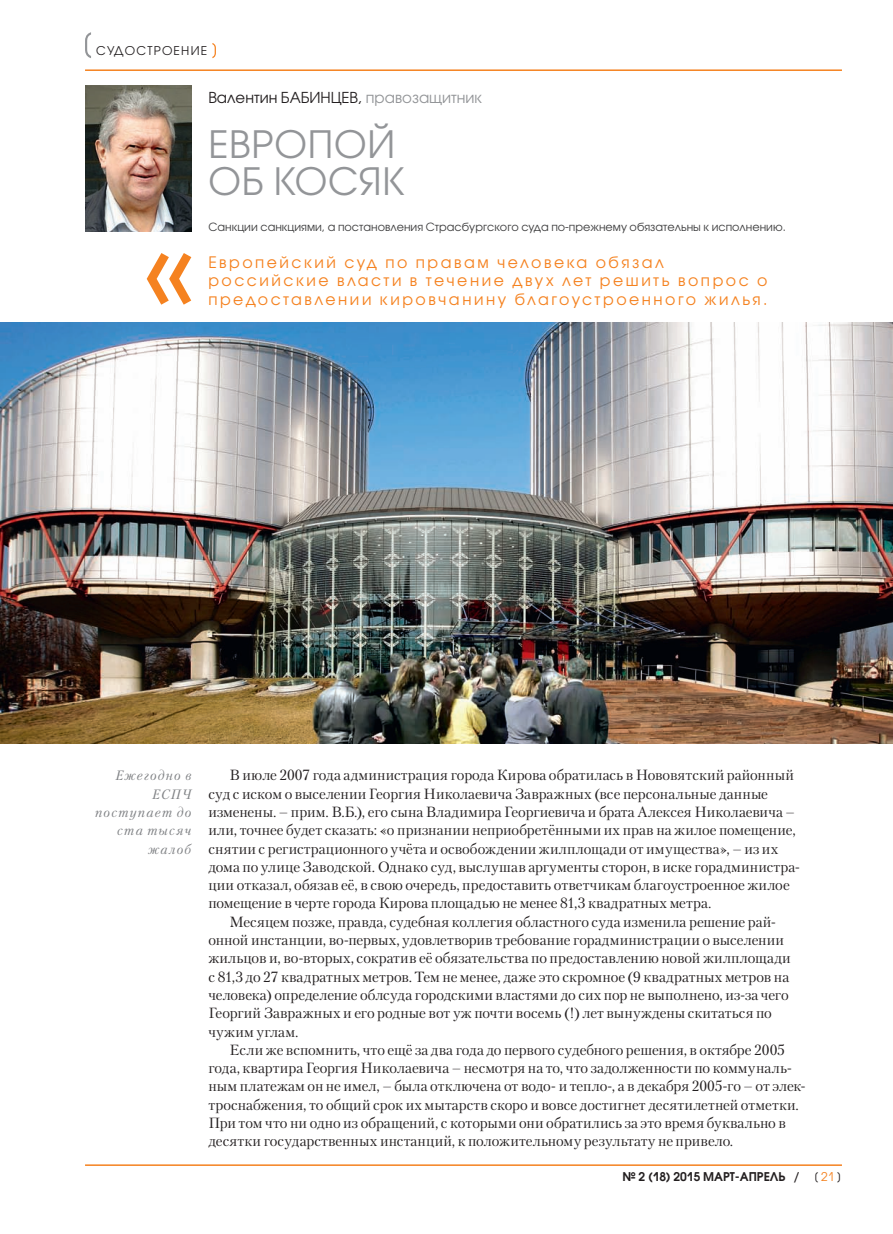
<style>
.page{position:relative;width:893px;height:1234px;background:#fff}
.page>*{position:absolute;margin:0;border:0;box-sizing:border-box;transform-origin:0 0}
.t1{font:37.5px/36.6px "Avant Garde Gothic C";letter-spacing:.02em;color:#939598}
.t2{font:15.75px/18.3px "Avant Garde Gothic C";letter-spacing:.155em;color:#f58220}
.t3{font:15px "Avant Garde Gothic C";color:#231f20}
.t4{font:14.7px "Petersburg C";letter-spacing:.005em;color:#231f20}
.t5{font:italic 13.5px/18.3px "Petersburg C";letter-spacing:.09em;color:#808285;text-align:right}
.t6{font:600 12px "Avant Garde Gothic C";color:#231f20}
.t7{font:12px "Avant Garde Gothic C";letter-spacing:.1em;color:#231f20}
.t8{font:11.25px "Avant Garde Gothic C";color:#3e3e3f}
.s1{color:#939598}
.s2{font-weight:400}
.s3{font-weight:400;color:#f58220}
</style>
<div class="page">
<hr style="left:85px;top:69px;width:757px;height:2px;background:#f58220">
<hr style="left:85px;top:1164px;width:757px;height:1px;background:#f58220">
<img style="left:0;top:323px;width:893px;height:420px">
<svg style="left:85px;top:32px;width:6px;height:26px"></svg>
<svg style="left:212px;top:43px;width:4px;height:15px"></svg>
<img style="left:85px;top:85px;width:106px;height:146px">
<svg style="left:147px;top:253px;width:44px;height:51px"></svg>
<p class="t7" style="left:96px;top:44px;width:112px">СУДОСТРОЕНИЕ</p>
<p class="t3" style="left:208px;top:89px;width:275px">Валентин БАБИНЦЕВ, <span class="s1">правозащитник</span></p>
<h1 class="t1" style="left:208px;top:126px;width:198px">ЕВРОПОЙ<br>ОБ КОСЯК</h1>
<p class="t8" style="left:208px;top:221px;width:579px">Санкции санкциями, а постановления Страсбургского суда по-прежнему обязательны к исполнению.</p>
<p class="t2" style="left:208px;top:253px;width:561px">Европейский суд по правам человека обязал российские власти в течение двух лет решить вопрос о предоставлении кировчанину благоустроенного жилья.</p>
<p class="t5" style="left:95px;top:766px;width:98px">Ежегодно в<br>ЕСПЧ поступает до ста тысяч жалоб</p>
<p class="t4" style="left:230px;top:766px;width:566px">В июле 2007 года администрация города Кирова обратилась в Нововятский районный</p>
<p class="t4" style="left:208px;top:784px;width:561px">суд с иском о выселении Георгия Николаевича Завражных (все персональные данные</p>
<p class="t4" style="left:208px;top:802px;width:588px">изменены. – прим. В.Б.), его сына Владимира Георгиевича и брата Алексея Николаевича –</p>
<p class="t4" style="left:208px;top:821px;width:589px">или, точнее будет сказать: «о признании неприобретёнными их прав на жилое помещение,</p>
<p class="t4" style="left:208px;top:839px;width:571px">снятии с регистрационного учёта и освобождении жилплощади от имущества», – из их</p>
<p class="t4" style="left:208px;top:857px;width:593px">дома по улице Заводской. Однако суд, выслушав аргументы сторон, в иске горадминистра-</p>
<p class="t4" style="left:208px;top:876px;width:583px">ции отказал, обязав её, в свою очередь, предоставить ответчикам благоустроенное жилое</p>
<p class="t4" style="left:208px;top:894px;width:504px">помещение в черте города Кирова площадью не менее 81,3 квадратных метра.</p>
<p class="t4" style="left:230px;top:912px;width:548px">Месяцем позже, правда, судебная коллегия областного суда изменила решение рай-</p>
<p class="t4" style="left:208px;top:930px;width:577px">онной инстанции, во-первых, удовлетворив требование горадминистрации о выселении</p>
<p class="t4" style="left:208px;top:949px;width:584px">жильцов и, во-вторых, сократив её обязательства по предоставлению новой жилплощади</p>
<p class="t4" style="left:208px;top:967px;width:582px">с 81,3 до 27 квадратных метров. Тем не менее, даже это скромное (9 квадратных метров на</p>
<p class="t4" style="left:208px;top:985px;width:582px">человека) определение облсуда городскими властями до сих пор не выполнено, из-за чего</p>
<p class="t4" style="left:208px;top:1004px;width:565px">Георгий Завражных и его родные вот уж почти восемь (!) лет вынуждены скитаться по</p>
<p class="t4" style="left:208px;top:1022px;width:92px">чужим углам.</p>
<p class="t4" style="left:230px;top:1040px;width:557px">Если же вспомнить, что ещё за два года до первого судебного решения, в октябре 2005</p>
<p class="t4" style="left:208px;top:1058px;width:585px">года, квартира Георгия Николаевича – несмотря на то, что задолженности по коммуналь-</p>
<p class="t4" style="left:208px;top:1077px;width:599px">ным платежам он не имел, – была отключена от водо- и тепло-, а в декабря 2005-го – от элек-</p>
<p class="t4" style="left:208px;top:1095px;width:592px">троснабжения, то общий срок их мытарств скоро и вовсе достигнет десятилетней отметки.</p>
<p class="t4" style="left:208px;top:1113px;width:579px">При том что ни одно из обращений, с которыми они обратились за это время буквально в</p>
<p class="t4" style="left:208px;top:1132px;width:526px">десятки государственных инстанций, к положительному результату не привело.</p>
<p class="t6" style="left:623px;top:1168px;width:220px">№ 2 (18) 2015 МАРТ-АПРЕЛЬ / <span class="s2">[</span> <span class="s3">21</span> <span class="s2">]</span></p>
</div>
